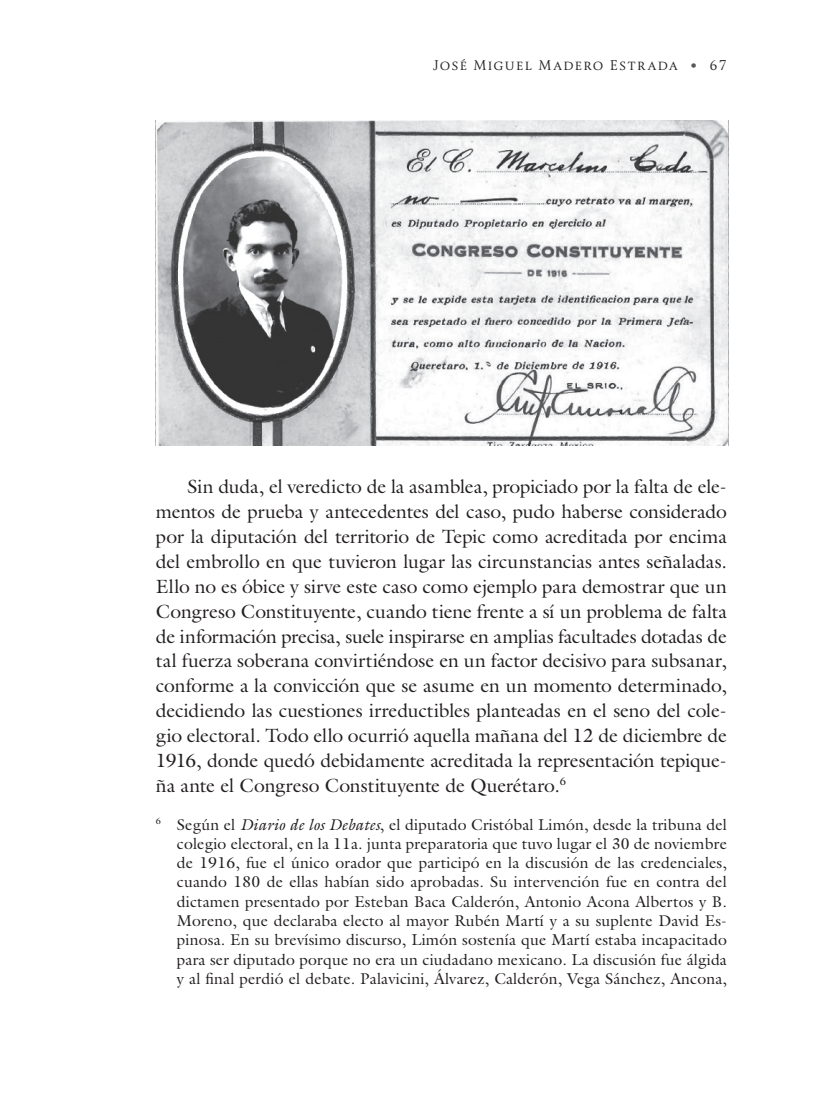
<style>
.page{position:relative;width:840px;height:1110px;background:#fff}
.page>*{position:absolute;margin:0;border:0;box-sizing:border-box;transform-origin:0 0}
.t1{font:19.25px/24.8px "Galliard";letter-spacing:-.01em;color:#231f20;text-align:justify}
.t2{font:15.75px/19.2px "Galliard";letter-spacing:.01em;color:#231f20;text-align:justify}
.t3{font:13.12px "Soberana Titular";letter-spacing:.1em;color:#231f20}
.s1{font-family:"Galliard";color:#57585a}
.s2{font-style:italic}
</style>
<div class="page">
<img style="left:156px;top:120px;width:572px;height:325px">
<p class="t3" style="left:432px;top:57px;width:295px">José Miguel Madero Estrada <span class="s1">•</span> 67</p>
<p class="t1" style="left:156px;top:474px;width:572px;text-indent:31px">Sin duda, el veredicto de la asamblea, propiciado por la falta de ele&shy;mentos de prueba y antecedentes del caso, pudo haberse considerado por la diputación del territorio de Tepic como acreditada por encima del embrollo en que tuvieron lugar las circunstancias antes señaladas.<br>Ello no es óbice y sirve este caso como ejemplo para demostrar que un Congreso Constituyente, cuando tiene frente a sí un problema de falta de información precisa, suele inspirarse en amplias facultades dotadas de tal fuerza soberana convirtiéndose en un factor decisivo para subsanar, conforme a la convicción que se asume en un momento determinado, decidiendo las cuestiones irreductibles planteadas en el seno del cole&shy;gio electoral. Todo ello ocurrió aquella mañana del 12 de diciembre de 1916, donde quedó debidamente acreditada la representación tepique&shy;ña ante el Congreso Constituyente de Querétaro.<sup>6</sup></p>
<p class="t2" style="left:177px;top:814px;width:551px;text-indent:-21px"><sup>6</sup> Según el <span class="s2">Diario de los Debates</span>, el diputado Cristóbal Limón, desde la tribuna del colegio electoral, en la 11a. junta preparatoria que tuvo lugar el 30 de noviembre de 1916, fue el único orador que participó en la discusión de las credenciales, cuando 180 de ellas habían sido aprobadas. Su intervención fue en contra del dictamen presentado por Esteban Baca Calderón, Antonio Acona Albertos y B.<br>Moreno, que declaraba electo al mayor Rubén Martí y a su suplente David Es&shy;pinosa. En su brevísimo discurso, Limón sostenía que Martí estaba incapacitado para ser diputado porque no era un ciudadano mexicano. La discusión fue álgida y al final perdió el debate. Palavicini, Álvarez, Calderón, Vega Sánchez, Ancona,</p>
</div>
